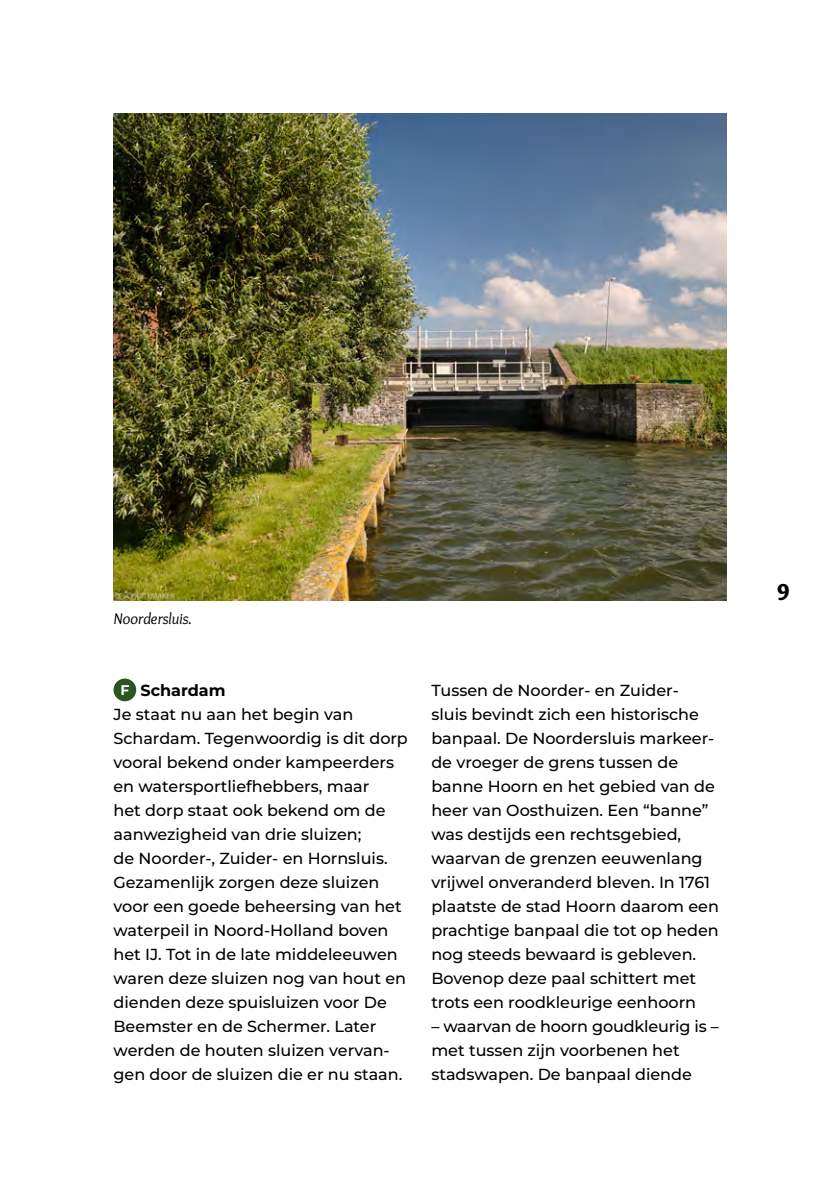
<style>
.page{position:relative;width:840px;height:1191px;background:#fff}
.page>*{position:absolute;margin:0;border:0;box-sizing:border-box;transform-origin:0 0}
.t1{font:900 24px "Overlock";color:#000}
.t2{font:500 16px/24px "Montserrat";color:#000}
.t3{font:italic 16px "Overlock";color:#000}
.s1{font-weight:700;font-size:14px;color:#fff}
.s2{font-weight:700}
</style>
<div class="page">
<div style="left:113px;top:678px;width:23px;height:23px;background:#2a5420;border-radius:50%"></div>
<img style="left:113px;top:113px;width:613px;height:487px">
<p class="t3" style="left:113px;top:610px;width:80px">Noordersluis.</p>
<p class="t2" style="left:113px;top:678px;width:296px;text-indent:7px"><span class="s1">F</span> <span class="s2">Schardam<br></span>Je staat nu aan het begin van<br>Schardam. Tegenwoordig is dit dorp vooral bekend onder kampeerders en watersportliefhebbers, maar<br>het dorp staat ook bekend om de aanwezigheid van drie sluizen;<br>de Noorder-, Zuider- en Hornsluis.<br>Gezamenlijk zorgen deze sluizen voor een goede beheersing van het waterpeil in Noord-Holland boven het IJ. Tot in de late middeleeuwen waren deze sluizen nog van hout en dienden deze spuisluizen voor De<br>Beemster en de Schermer. Later werden de houten sluizen vervan&shy;gen door de sluizen die er nu staan.</p>
<p class="t2" style="left:431px;top:678px;width:289px">Tussen de Noorder- en Zuider-<br>sluis bevindt zich een historische banpaal. De Noordersluis markeer&shy;de vroeger de grens tussen de banne Hoorn en het gebied van de heer van Oosthuizen. Een “banne” was destijds een rechtsgebied, waarvan de grenzen eeuwenlang vrijwel onveranderd bleven. In 1761 plaatste de stad Hoorn daarom een prachtige banpaal die tot op heden nog steeds bewaard is gebleven.<br>Bovenop deze paal schittert met trots een roodkleurige eenhoorn</p>
<p class="t2" style="left:431px;top:1014px;width:289px">– waarvan de hoorn goudkleurig is – met tussen zijn voorbenen het stadswapen. De banpaal diende</p>
<h1 class="t1" style="left:775px;top:577px;width:15px">9</h1>
</div>
